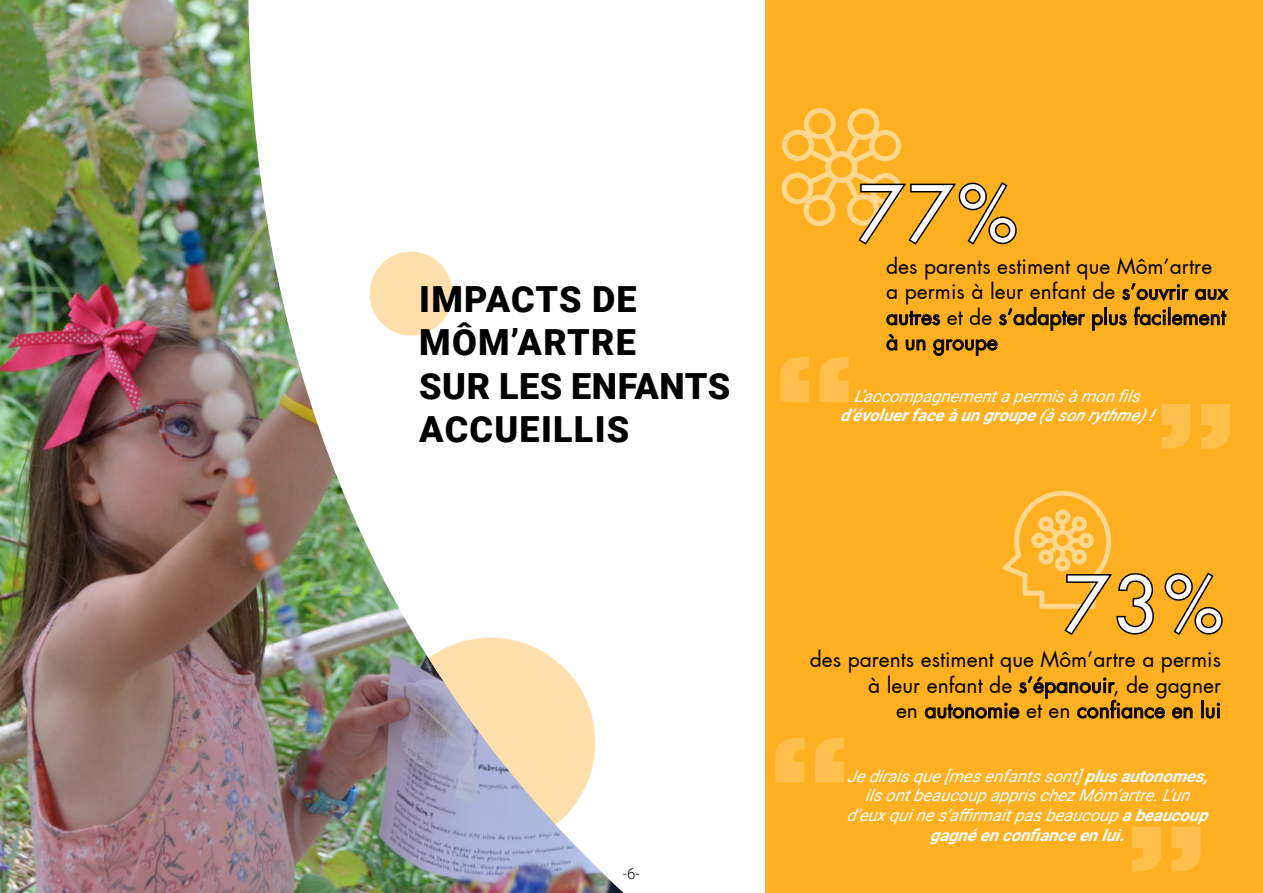
<style>
.page{position:relative;width:1263px;height:893px;background:#fff}
.page>*{position:absolute;margin:0;border:0;box-sizing:border-box;transform-origin:0 0}
.t1{font:800 120px "Rockwell";color:#fff}
.t2{font:75px "Futura";color:#fff}
.t3{font:900 36px/43.2px "Roboto";letter-spacing:.03em;color:#000}
.t4{font:21px/25.2px "Futura";color:#000}
.t5{font:italic 16.5px/19.8px "Roboto";color:#fff;text-align:center}
.t6{font:300 15px "Roboto";color:#000}
.s1{font-weight:700}
.s2{font-weight:500}
</style>
<div class="page">
<div style="left:765px;top:0;width:498px;height:893px;background:#ffb020"></div>
<svg style="left:782px;top:108px;width:235px;height:137px"></svg>
<svg style="left:886px;top:310px;width:54px;height:16px"></svg>
<svg style="left:999px;top:307px;width:86px;height:24px"></svg>
<svg style="left:1092px;top:314px;width:11px;height:17px"></svg>
<div style="left:1104px;top:307px;width:3px;height:18px;border:1px solid #000"></div>
<svg style="left:1109px;top:282px;width:120px;height:44px"></svg>
<svg style="left:886px;top:333px;width:11px;height:18px"></svg>
<svg style="left:905px;top:339px;width:21px;height:12px"></svg>
<svg style="left:933px;top:339px;width:65px;height:17px"></svg>
<svg style="left:924px;top:676px;width:241px;height:43px"></svg>
<svg style="left:1171px;top:707px;width:22px;height:12px"></svg>
<div style="left:1201px;top:700px;width:3px;height:18px;border:1px solid #000"></div>
<svg style="left:1205px;top:702px;width:15px;height:17px"></svg>
<img style="left:0;top:0;width:624px;height:893px">
<svg style="left:1003px;top:491px;width:151px;height:144px"></svg>
<svg style="left:1164px;top:572px;width:59px;height:63px"></svg>
<h3 class="t3" style="left:419px;top:276px;width:310px">IM PACTS DE<br>MÔM’ARTRE<br>SUR LES ENFANTS<br>ACCUEI LLIS</h3>
<h2 class="t2" style="left:858px;top:166px;width:161px">77%</h2>
<p class="t4" style="left:886px;top:254px;width:343px">des parents estiment que Môm’artre a permis à leur enfant de s’ouvrir aux autres et de s’adapter plus facilement à un groupe</p>
<h1 class="t1" style="left:771px;top:329px;width:88px">“</h1>
<p class="t5" style="left:840px;top:385px;width:323px">L’accompagnementapermisàmonfils <span class="s1">d’évoluerfaceàungroupe</span><span class="s2">(àsonrythme)!</span></p>
<h1 class="t1" style="left:1153px;top:376px;width:88px">”</h1>
<p class="t6" style="left:623px;top:863px;width:18px">-6-</p>
<h2 class="t2" style="left:1064px;top:557px;width:161px">73%</h2>
<p class="t4" style="left:810px;top:647px;width:413px;text-align:right">des parents estiment que Môm’artre a permis à leur enfant de s’épanouir, de gagner<br>en autonomie et en confiance en lui</p>
<h1 class="t1" style="left:766px;top:710px;width:88px">“</h1>
<p class="t5" style="left:846px;top:765px;width:370px">Jediraisque[mesenfantssont]<span class="s1">plusautonomes, </span>ilsontbeaucoupapprischezMôm’artre.L’un d’euxquines’affirmaitpasbeaucoup<span class="s1">abeaucoup gagnéenconfianceenlui.</span></p>
<h1 class="t1" style="left:1123px;top:798px;width:88px">”</h1>
</div>
